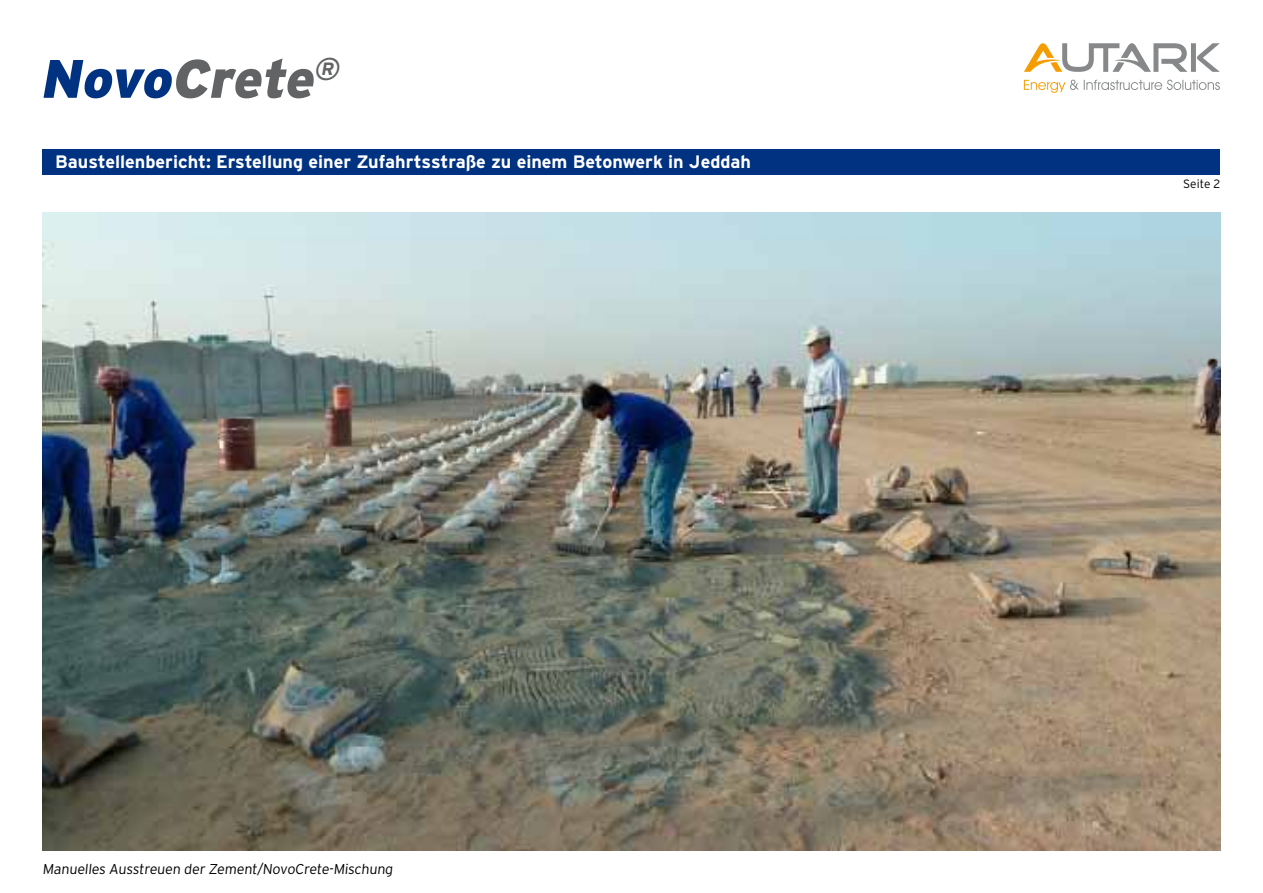
<style>
.page{position:relative;width:1263px;height:893px;background:#fff}
.page>*{position:absolute;margin:0;border:0;box-sizing:border-box;transform-origin:0 0}
.t1{font:italic 900 54px "Interstate";color:#626364}
.t2{font:700 18px "Interstate";color:#fff}
.t3{font:300 14.25px "Interstate";color:#000}
.t4{font:300 12px "Interstate";letter-spacing:-.005em;color:#000}
.s1{color:#003282}
</style>
<div class="page">
<svg style="left:1024px;top:80px;width:196px;height:13px"></svg>
<svg style="left:1024px;top:43px;width:196px;height:29px"></svg>
<div style="left:43px;top:149px;width:1177px;height:25px;background:#003282"></div>
<img style="left:43px;top:213px;width:1177px;height:637px">
<h1 class="t1" style="left:40px;top:48px;width:307px"><span class="s1">Novo</span>Crete<sup>®</sup></h1>
<p class="t2" style="left:55px;top:151px;width:697px">Baustellenbericht: Erstellung einer Zufahrtsstraße zu einem Betonwerk in Jeddah</p>
<p class="t3" style="left:43px;top:861px;width:354px">Manuelles Ausstreuen der Zement/NovoCrete-Mischung</p>
<p class="t4" style="left:1183px;top:177px;width:39px">Seite 2</p>
</div>
